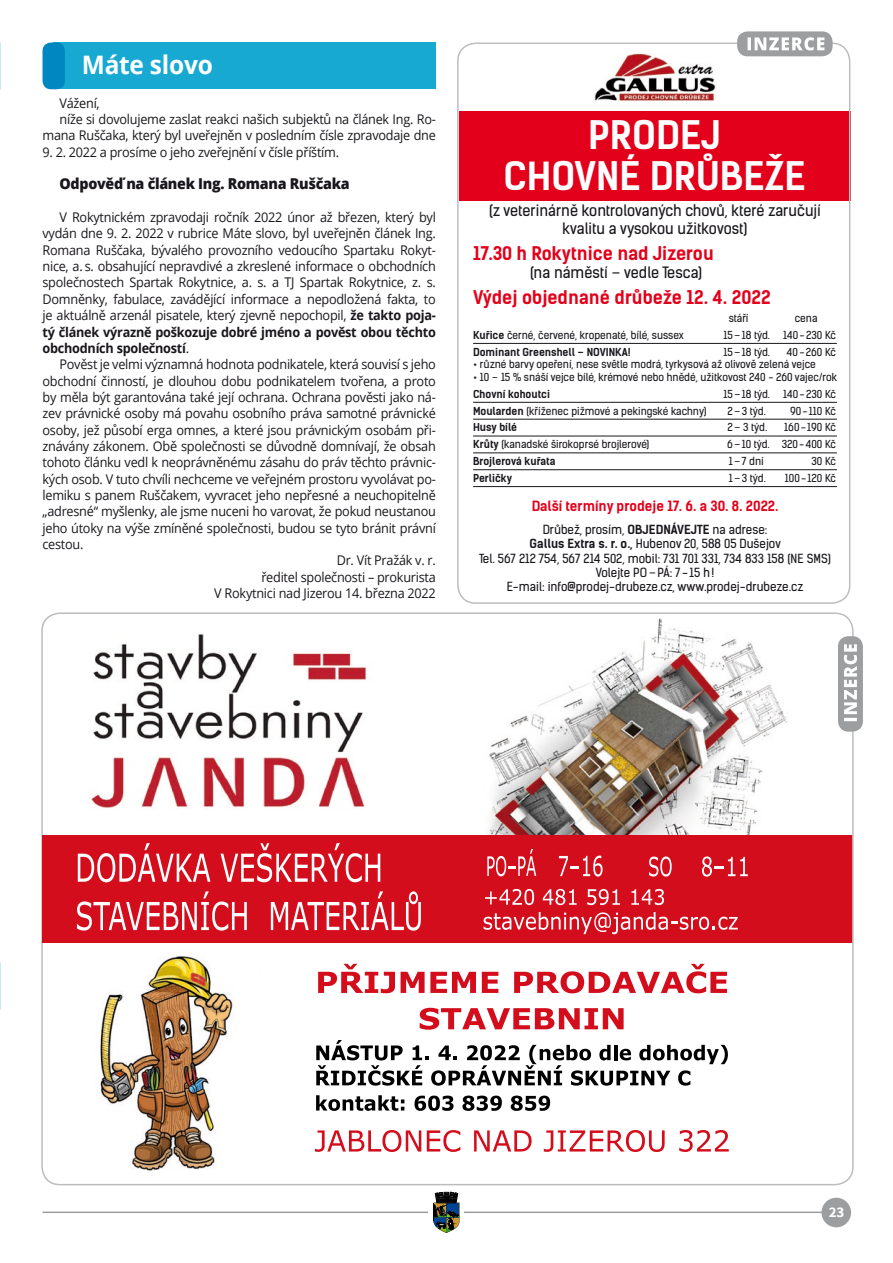
<style>
.page{position:relative;width:893px;height:1263px;background:#fff}
.page>*{position:absolute;margin:0;border:0;box-sizing:border-box;transform-origin:0 0}
.t1{font:700 37.5px/40.5px "Kelson Sans";color:#fff;text-align:center}
.Nadpis_H1{font:700 25.5px "Open Sans";letter-spacing:-.01em;color:#fff;scale:.96 1}
.t2{font:700 18px "Kelson Sans";color:#e2001a}
.t3{font:15px/18px "Kelson Sans";color:#1a171c;text-align:center}
.AAA_Body_Text{font:800 15px "Open Sans";letter-spacing:-.02em;color:#1a171c;scale:.95 1}
.t4{font:700 15px "Source Sans Pro";color:#fff}
.t5{font:700 13.5px "Kelson Sans";color:#e2001a}
.AAA_Body_Text-2{font:13.35px/16.4px "Open Sans";letter-spacing:-.02em;color:#1a171c;text-align:justify;scale:.95 1}
.t6{font:12px/14.4px "Kelson Sans";color:#1a171c;text-align:center}
.t7{font:10.5px "Kelson Sans";color:#1a171c}
.t8{font:700 10.5px "Kelson Sans";color:#1a171c}
.s1{font-weight:700}
</style>
<div class="page">
<hr style="left:43px;top:1211px;width:807px;height:2px;background:#9d9ea0">
<div style="left:429px;top:1192px;width:35px;height:42px;background:#fff"></div>
<svg style="left:433px;top:1192px;width:27px;height:41px"></svg>
<div style="left:821px;top:1198px;width:30px;height:29px;background:#9d9ea0;border-radius:50%"></div>
<div style="left:459px;top:111px;width:391px;height:89px;background:#e2001a"></div>
<div style="left:59px;top:43px;width:377px;height:46px;background:#18a9d3"></div>
<div style="left:43px;top:43px;width:22px;height:46px;background:#0087c1;border-radius:9px"></div>
<div style="left:457px;top:43px;width:393px;height:561px;border:2px solid #bcbdbf;border-radius:18px"></div>
<div style="left:737px;top:31px;width:96px;height:25px;background:#9d9ea0;border-radius:10px"></div>
<svg style="left:748px;top:37px;width:76px;height:13px"></svg>
<img style="left:594px;top:53px;width:122px;height:48px">
<hr style="left:473px;top:343px;width:364px;height:1px;background:#1a171c">
<hr style="left:473px;top:402px;width:364px;height:1px;background:#1a171c">
<hr style="left:473px;top:419px;width:364px;height:1px;background:#1a171c">
<hr style="left:473px;top:436px;width:364px;height:1px;background:#1a171c">
<hr style="left:473px;top:452px;width:364px;height:1px;background:#1a171c">
<hr style="left:473px;top:469px;width:364px;height:1px;background:#1a171c">
<hr style="left:473px;top:486px;width:364px;height:1px;background:#1a171c">
<img style="left:100px;top:956px;width:324px;height:215px">
<img style="left:91px;top:634px;width:276px;height:174px">
<img style="left:488px;top:618px;width:299px;height:217px">
<div style="left:62px;top:835px;width:791px;height:108px;background:#d30d1c"></div>
<svg style="left:78px;top:843px;width:132px;height:39px"></svg>
<svg style="left:221px;top:843px;width:159px;height:39px"></svg>
<svg style="left:77px;top:891px;width:170px;height:39px"></svg>
<svg style="left:271px;top:891px;width:150px;height:40px"></svg>
<svg style="left:487px;top:849px;width:49px;height:27px"></svg>
<svg style="left:559px;top:855px;width:44px;height:21px"></svg>
<svg style="left:702px;top:856px;width:46px;height:21px"></svg>
<svg style="left:484px;top:912px;width:254px;height:22px"></svg>
<svg style="left:485px;top:889px;width:49px;height:16px"></svg>
<svg style="left:543px;top:889px;width:34px;height:16px"></svg>
<svg style="left:587px;top:889px;width:33px;height:16px"></svg>
<svg style="left:631px;top:889px;width:33px;height:16px"></svg>
<svg style="left:318px;top:964px;width:77px;height:29px"></svg>
<svg style="left:401px;top:972px;width:75px;height:21px"></svg>
<svg style="left:482px;top:972px;width:16px;height:21px"></svg>
<svg style="left:514px;top:964px;width:213px;height:29px"></svg>
<svg style="left:420px;top:1008px;width:204px;height:22px"></svg>
<svg style="left:649px;top:856px;width:23px;height:20px"></svg>
<svg style="left:316px;top:1040px;width:412px;height:46px"></svg>
<svg style="left:316px;top:1095px;width:88px;height:16px"></svg>
<svg style="left:414px;top:1095px;width:39px;height:16px"></svg>
<svg style="left:462px;top:1095px;width:40px;height:16px"></svg>
<svg style="left:511px;top:1095px;width:39px;height:16px"></svg>
<svg style="left:315px;top:1130px;width:106px;height:22px"></svg>
<svg style="left:427px;top:1130px;width:33px;height:22px"></svg>
<svg style="left:474px;top:1130px;width:58px;height:21px"></svg>
<svg style="left:544px;top:1130px;width:121px;height:22px"></svg>
<svg style="left:679px;top:1130px;width:50px;height:22px"></svg>
<div style="left:838px;top:636px;width:25px;height:96px;background:#9d9ea0;border-radius:10px"></div>
<svg style="left:844px;top:644px;width:13px;height:77px"></svg>
<div style="left:43px;top:835px;width:20px;height:108px;background:#d40d1c"></div>
<p class="Nadpis_H1" style="left:82px;top:47px;width:138px">Máte slovo</p>
<p class="AAA_Body_Text-2" style="left:60px;top:94px;width:44px">Vážení,</p>
<p class="AAA_Body_Text-2" style="left:43px;top:111px;width:416px;text-align:right">níže si dovolujeme zaslat reakci našich subjektů na článek Ing. Ro&shy;mana Ruščaka, který byl uveřejněn v posledním čísle zpravodaje dne</p>
<p class="AAA_Body_Text-2" style="left:43px;top:143px;width:314px">9. 2. 2022 a prosíme o jeho zveřejnění v čísle příštím.</p>
<p class="AAA_Body_Text" style="left:60px;top:172px;width:307px">Odpověď na článek Ing. Romana Ruščaka</p>
<p class="AAA_Body_Text-2" style="left:43px;top:209px;width:416px;text-indent:17px">V Rokytnickém zpravodaji ročník 2022 únor až březen, který byl vydán dne 9. 2. 2022 v rubrice Máte slovo, byl uveřejněn článek Ing.<br>Romana Ruščaka, bývalého provozního vedoucího Spartaku Rokyt&shy;nice, a. s. obsahující nepravdivé a zkreslené informace o obchodních společnostech Spartak Rokytnice, a. s. a TJ Spartak Rokytnice, z. s.<br>Domněnky, fabulace, zavádějící informace a nepodložená fakta, to je aktuálně arzenál pisatele, který zjevně nepochopil, <span class="s1">že takto poja&shy;tý článek výrazně poškozuje dobré jméno a pověst obou těchto obchodních společností</span>.</p>
<p class="AAA_Body_Text-2" style="left:43px;top:356px;width:416px;text-indent:17px">Pověst je velmi významná hodnota podnikatele, která souvisí s jeho obchodní činností, je dlouhou dobu podnikatelem tvořena, a proto by měla být garantována také její ochrana. Ochrana pověsti jako ná&shy;zev právnické osoby má povahu osobního práva samotné právnické osoby, jež působí erga omnes, a které jsou právnickým osobám při&shy;znávány zákonem. Obě společnosti se důvodně domnívají, že obsah tohoto článku vedl k neoprávněnému zásahu do práv těchto právnic&shy;kých osob. V tuto chvíli nechceme ve veřejném prostoru vyvolávat po&shy;lemiku s panem Ruščakem, vyvracet jeho nepřesné a neuchopitelně „adresné“ myšlenky, ale jsme nuceni ho varovat, že pokud neustanou jeho útoky na výše zmíněné společnosti, budou se tyto bránit právní cestou.</p>
<p class="AAA_Body_Text-2" style="left:337px;top:552px;width:106px">Dr. Vít Pražák v. r.</p>
<p class="AAA_Body_Text-2" style="left:261px;top:568px;width:185px">ředitel společnosti – prokurista</p>
<p class="AAA_Body_Text-2" style="left:214px;top:585px;width:235px">V Rokytnici nad Jizerou 14. března 2022</p>
<p class="t1" style="left:503px;top:115px;width:304px">PRODEJ<br>CHOVNÉ DRŮBEŽE</p>
<p class="t3" style="left:489px;top:202px;width:333px">(z veterinárně kontrolovaných chovů, které -zaručují kvalitu a vysokou užitkovost)</p>
<p class="t2" style="left:473px;top:243px;width:242px">17.30 h Rokytnice nad Jizerou</p>
<p class="t3" style="left:530px;top:264px;width:174px">(na náměstí – vedle Tesca)</p>
<p class="t2" style="left:473px;top:286px;width:299px">Výdej objednané drůbeže 12. 4. 2022</p>
<p class="t7" style="left:729px;top:312px;width:21px">stáří</p>
<p class="t7" style="left:795px;top:312px;width:24px">cena</p>
<p class="t7" style="left:473px;top:328px;width:212px"><span class="s1">Kuřice</span> černé, červené, kropenaté, bílé, sussex</p>
<p class="t7" style="left:723px;top:328px;width:114px">15–18 týd. 140-230 Kč</p>
<p class="t8" style="left:473px;top:345px;width:159px">Dominant Greenshell – NOVINKA!</p>
<p class="t7" style="left:723px;top:345px;width:48px">15–18 týd.</p>
<p class="t7" style="left:787px;top:345px;width:51px">40-260 Kč</p>
<p class="t7" style="left:473px;top:358px;width:344px">• různé barvy opeření, nese světle modrá, tyrkysová až olivově zelená vejce</p>
<p class="t7" style="left:473px;top:370px;width:365px">• 10 – 15 % snáší vejce bílé, krémové nebo hnědé, užitkovost 240 - 260 vajec/rok</p>
<p class="t8" style="left:473px;top:387px;width:78px">Chovní kohoutci</p>
<p class="t7" style="left:723px;top:387px;width:114px">15–18 týd. 140-230 Kč</p>
<p class="t7" style="left:473px;top:404px;width:235px"><span class="s1">Moularden</span> (kříženec pižmové a pekingské kachny)</p>
<p class="t7" style="left:727px;top:404px;width:40px">2–3 týd.</p>
<p class="t7" style="left:790px;top:404px;width:48px">90- 110 Kč</p>
<p class="t8" style="left:473px;top:421px;width:46px">Husy bílé</p>
<p class="t7" style="left:727px;top:421px;width:41px">2– 3 týd.</p>
<p class="t7" style="left:784px;top:421px;width:53px">160- 190 Kč</p>
<p class="t7" style="left:473px;top:438px;width:178px"><span class="s1">Krůty</span> (kanadské širokoprsé brojlerové)</p>
<p class="t7" style="left:727px;top:438px;width:111px">6–10 týd. 320-400 Kč</p>
<p class="t8" style="left:473px;top:455px;width:84px">Brojlerová kuřata</p>
<p class="t7" style="left:729px;top:455px;width:37px">1–7 dní</p>
<p class="t7" style="left:811px;top:455px;width:26px">30 Kč</p>
<p class="t8" style="left:473px;top:472px;width:41px">Perličky</p>
<p class="t7" style="left:729px;top:472px;width:38px">1–3 týd.</p>
<p class="t7" style="left:785px;top:472px;width:53px">100- 120 Kč</p>
<p class="t5" style="left:532px;top:497px;width:248px">Další termíny prodeje 17. 6. a 30. 8. 2022.</p>
<p class="t6" style="left:530px;top:522px;width:253px">Drůbež, prosím, <span class="s1">OBJEDNÁVEJTE</span> na adrese:<br><span class="s1">Gallus Extra s. r. o.,</span> Hubenov 20, 588 05 Dušejov</p>
<p class="t6" style="left:479px;top:551px;width:353px">Tel. 567 212 754, 567 214 502, mobil: 731 701 331, 734 833 158 (NE SMS)<br>Volejte PO–PÁ: 7 - 15 h!<br>E-mail: info@prodej-drubeze.cz, www.prodej-drubeze.cz</p>
<p class="t4" style="left:829px;top:1201px;width:17px">23</p>
</div>
